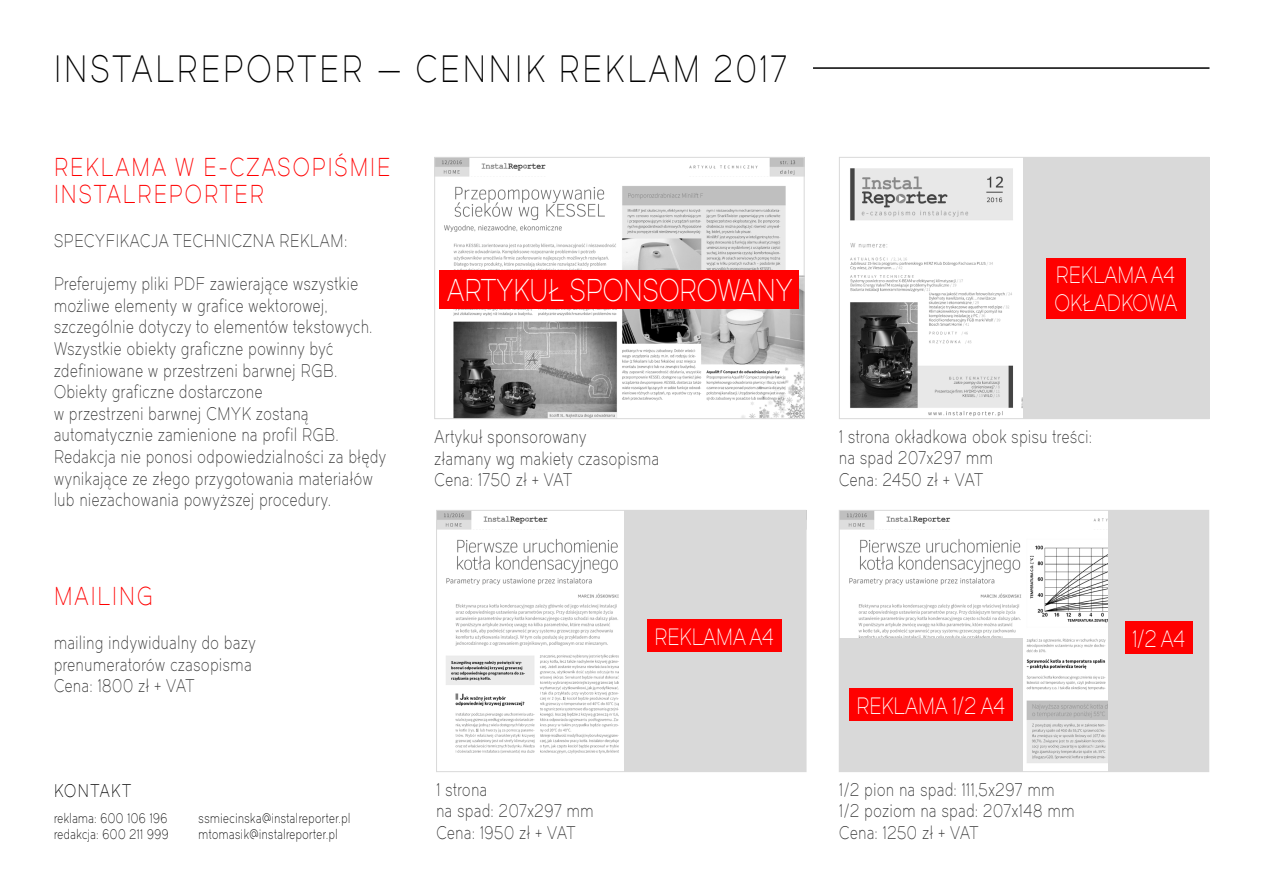
<style>
.page{position:relative;width:1263px;height:893px;background:#fff}
.page>*{position:absolute;margin:0;border:0;box-sizing:border-box;transform-origin:0 0}
.t1{font:37.5px "Dual 300";letter-spacing:.1em;color:#000;scale:.8 1}
.t2{font:31.05px "Dual 300";color:#fff;scale:.8 1}
.t3{font:25.5px "Dual 300";letter-spacing:.1em;color:#f00;scale:.8 1}
.t4{font:23.25px "Dual 300";color:#fff;scale:.8 1}
.t5{font:18px/21.6px "Dual 300";letter-spacing:.05em;color:#333;scale:.8 1}
.t6{font:18px "Dual 300";color:#000;scale:.8 1}
.t7{font:13.5px/16.2px "Dual 300";letter-spacing:.05em;color:#000;scale:.8 1}
</style>
<div class="page">
<img style="left:841px;top:512px;width:267px;height:258px">
<img style="left:438px;top:512px;width:187px;height:258px">
<img style="left:436px;top:159px;width:366px;height:258px">
<div style="left:434px;top:157px;width:370px;height:262px;border:1px solid #d9d9d9"></div>
<img style="left:850px;top:168px;width:173px;height:249px">
<div style="left:1023px;top:157px;width:186px;height:262px;background:#d9d9d9"></div>
<div style="left:625px;top:510px;width:181px;height:262px;background:#d9d9d9"></div>
<div style="left:1108px;top:510px;width:101px;height:262px;background:#d9d9d9"></div>
<div style="left:839px;top:638px;width:183px;height:134px;background:#d9d9d9"></div>
<div style="left:440px;top:270px;width:359px;height:39px;background:#f00"></div>
<div style="left:1046px;top:258px;width:139px;height:60px;background:#f00"></div>
<div style="left:849px;top:689px;width:163px;height:32px;background:#f00"></div>
<div style="left:1125px;top:622px;width:67px;height:32px;background:#f00"></div>
<div style="left:647px;top:620px;width:134px;height:32px;background:#f00"></div>
<hr style="left:813px;top:67px;width:396px;height:2px;background:#000">
<h1 class="t1" style="left:54px;top:47px;width:73px">instalr</h1>
<h1 class="t1" style="left:201px;top:47px;width:87px">eport</h1>
<h1 class="t1" style="left:319px;top:47px;width:414px">er — Cennik reklam</h1>
<h1 class="t1" style="left:714px;top:47px;width:92px">2017</h1>
<h3 class="t3" style="left:54px;top:152px;width:80px">Reklama</h3>
<h3 class="t3" style="left:175px;top:152px;width:129px">w E-czaso</h3>
<h3 class="t3" style="left:312px;top:152px;width:100px">piśm ie</h3>
<h3 class="t3" style="left:54px;top:179px;width:50px">Instal</h3>
<h3 class="t3" style="left:138px;top:179px;width:80px">Report</h3>
<h3 class="t3" style="left:234px;top:179px;width:29px">er</h3>
<p class="t5" style="left:54px;top:230px;width:368px">Specyfikacja techniczna REKLAM:</p>
<p class="t5" style="left:54px;top:273px;width:417px">Preferujemy pliki PDF zawierające wszystkie możliwe elementy w grafice wektorowej, szczególnie dotyczy to elementów tekstowych.<br>Wszystkie obiekty graficzne powinny być zdefiniowane w przestrzeni barwnej RGB.<br>Obiekty graficzne dostarczone<br>w przestrzeni barwnej CMYK zostaną automatycznie zamienione na profil RGB.<br>Redakcja nie ponosi odpowiedzialności za błędy wynikające ze złego przygotowania materiałów lub niezachowania powyższej procedury.</p>
<h2 class="t2" style="left:447px;top:272px;width:269px">artykuł spo nsorowa</h2>
<h2 class="t2" style="left:756px;top:272px;width:47px">ny</h2>
<p class="t5" style="left:434px;top:426px;width:282px">Artykuł sponsorowany<br>złamany wg makiety czasopisma<br>Cena: 1750 zł + VAT</p>
<h3 class="t3" style="left:54px;top:581px;width:120px">mailing</h3>
<p class="t4" style="left:1056px;top:261px;width:64px">reklama</p>
<p class="t4" style="left:1151px;top:261px;width:32px">a4</p>
<p class="t4" style="left:1054px;top:289px;width:117px">o kład kowa</p>
<p class="t5" style="left:839px;top:426px;width:317px">1 strona okładkowa obok spisu treści: na spad 207x297 mm<br>Cena: 2450 zł + VAT</p>
<p class="t5" style="left:54px;top:632px;width:254px">mailing indywidualny do bazy prenumeratorów czasopisma<br>Cena: 1800 zł + VAT</p>
<p class="t6" style="left:54px;top:780px;width:91px">ko ntakt</p>
<p class="t7" style="left:54px;top:810px;width:145px">reklama: 600 106 196 redakcja: 600 211 999</p>
<p class="t7" style="left:199px;top:810px;width:191px">ssmiecinska@instalreporter.pl mtomasik@instalreporter.pl</p>
<p class="t5" style="left:436px;top:779px;width:198px">1 strona<br>na spad: 207x297 mm<br>Cena: 1950 zł + VAT</p>
<p class="t4" style="left:655px;top:623px;width:64px">reklama</p>
<p class="t4" style="left:750px;top:623px;width:32px">a4</p>
<p class="t4" style="left:1132px;top:625px;width:67px">1/2 a4</p>
<p class="t4" style="left:856px;top:692px;width:64px">reklama</p>
<p class="t4" style="left:952px;top:692px;width:67px">1/2 a4</p>
<p class="t5" style="left:839px;top:779px;width:296px">1/2 pion na spad: 111,5x297 mm<br>1/2 poziom na spad: 207x148 mm<br>Cena: 1250 zł + VAT</p>
</div>
